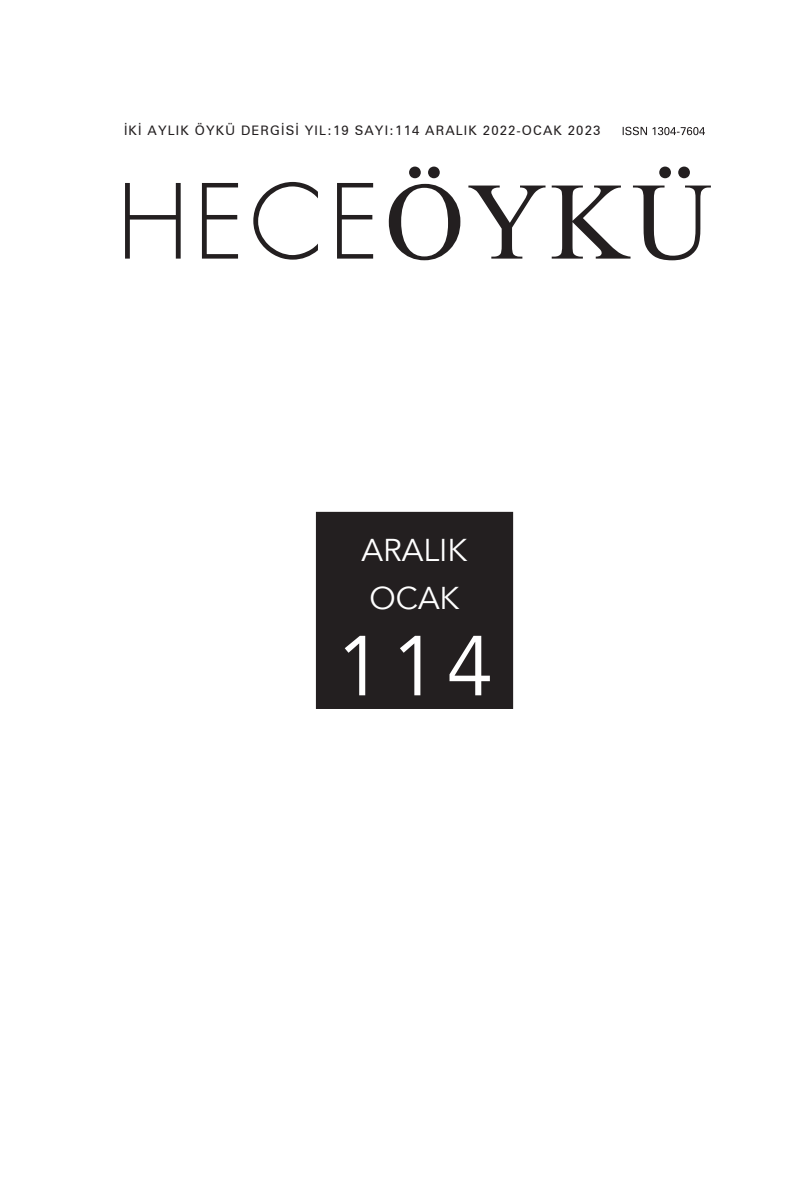
<style>
.page{position:relative;width:795px;height:1192px;background:#fff}
.page>*{position:absolute;margin:0;border:0;box-sizing:border-box;transform-origin:0 0}
.t1{font:300 100.27px "Beatles";color:#231f20}
.t2{font:84px "Avenir";color:#fff}
.t3{font:31.5px "Avenir";color:#fff}
.t4{font:13.12px "Zurich BT";letter-spacing:.085em;color:#231f20}
.s1{font-family:"Times New Roman";font-weight:400;font-size:110.25px}
</style>
<div class="page">
<svg style="left:622px;top:127px;width:82px;height:8px"></svg>
<div style="left:317px;top:513px;width:195px;height:195px;background:#231f20"></div>
<div style="left:316px;top:512px;width:197px;height:197px;border:2px solid #231f20"></div>
<p class="t4" style="left:124px;top:121px;width:477px">İKİ AYLIK ÖYKÜ DERGİSİ YIL:19 SAYI:114 ARALIK 2022-OCAK 2023</p>
<p class="t1" style="left:117px;top:158px;width:596px">HECE<span class="s1">ÖYKÜ</span></p>
<p class="t3" style="left:361px;top:531px;width:107px">ARALIK</p>
<p class="t3" style="left:369px;top:579px;width:91px">OCAK</p>
<p class="t2" style="left:336px;top:616px;width:158px">114</p>
</div>
